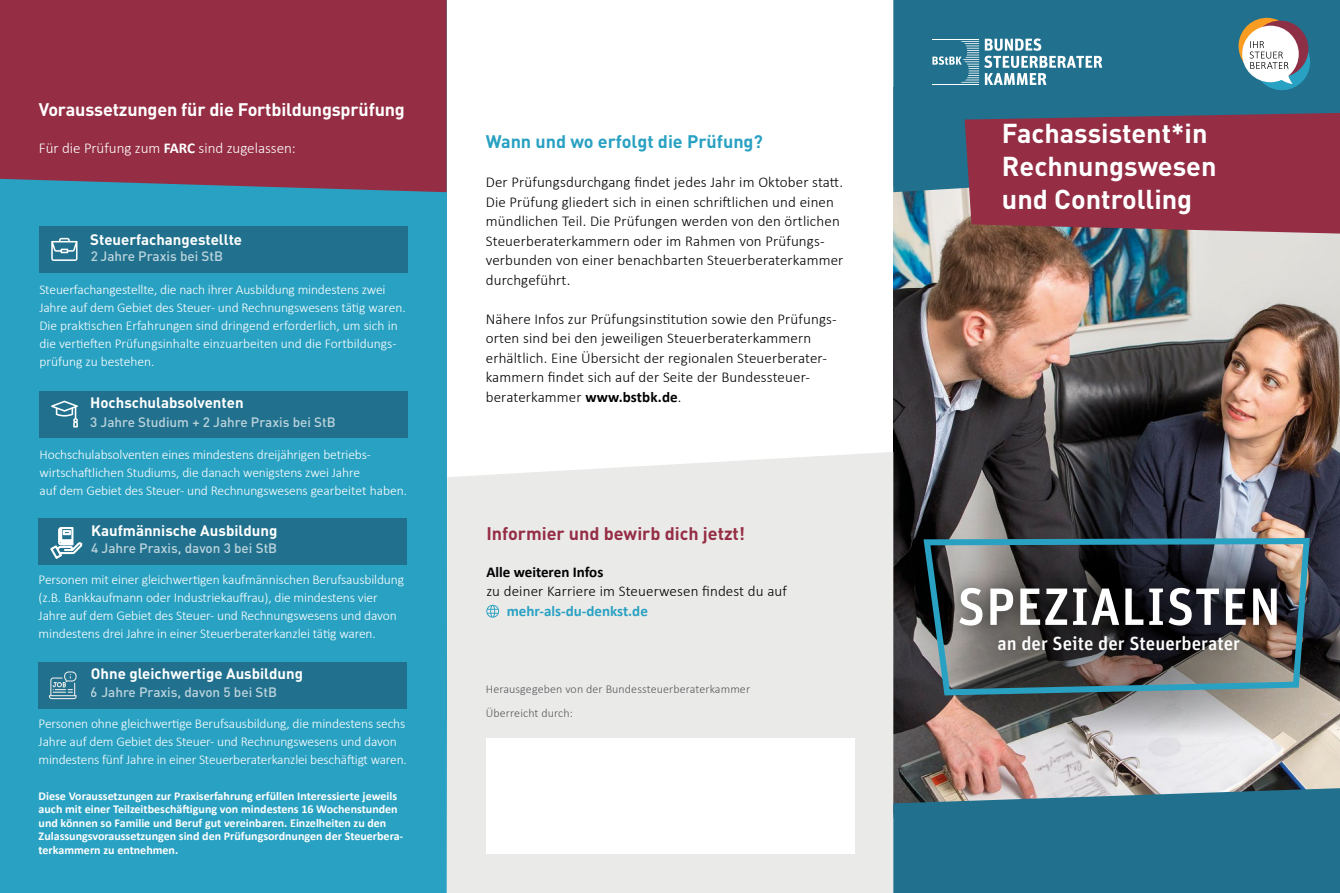
<style>
.page{position:relative;width:1340px;height:893px;background:#fff}
.page>*{position:absolute;margin:0;border:0;box-sizing:border-box;transform-origin:0 0}
.t1{font:500 52.5px "Unit OT";letter-spacing:.01em;color:#fff}
.t2{font:700 27px/33px "DIN";color:#fff}
.t3{font:500 19.05px "Unit OT";color:#fff}
.t4{font:700 18px "DIN";letter-spacing:-.01em;color:#fff}
.t5{font:700 18px "DIN";color:#952e45}
.t6{font:700 18px "DIN";color:#29a1c2}
.t7{font:300 15px/19.5px "Calibri";letter-spacing:.01em;color:#000}
.t8{font:700 15px "DIN";color:#fff}
.t9{font:300 15px "Calibri";color:#fff}
.t10{font:700 15px "Calibri";color:#29a1c2}
.t11{font:700 15px "Calibri";color:#000}
.t12{font:300 13.5px/18px "Calibri";letter-spacing:-.01em;color:#fff}
.t13{font:500 13.5px "DIN";color:#fff}
.t14{font:700 12px/13.5px "Calibri";color:#fff}
.t15{font:300 12px/24.9px "Calibri";letter-spacing:.01em;color:#58595b}
.s1{font-weight:700}
</style>
<div class="page">
<img style="left:893px;top:192px;width:446px;height:596px">
<div style="left:0;top:0;width:446px;height:893px;background:#29a1c2"></div>
<div style="left:0;top:0;width:446px;height:192px;background:#952e45"></div>
<div style="left:446px;top:452px;width:447px;height:441px;background:#eaeae9"></div>
<div style="left:893px;top:0;width:446px;height:192px;background:#21718e"></div>
<svg style="left:893px;top:788px;width:446px;height:105px;background:#2b748f"></svg>
<div style="left:39px;top:519px;width:368px;height:46px;background:#21718e"></div>
<div style="left:39px;top:391px;width:368px;height:47px;background:#21718e"></div>
<div style="left:39px;top:226px;width:368px;height:47px;background:#21718e"></div>
<div style="left:39px;top:663px;width:368px;height:46px;background:#21718e"></div>
<svg style="left:964px;top:113px;width:375px;height:121px;background:#903349"></svg>
<svg style="left:938px;top:541px;width:401px;height:195px;background:#898281"></svg>
<img style="left:920px;top:535px;width:392px;height:163px">
<svg style="left:932px;top:38px;width:170px;height:47px"></svg>
<div style="left:936px;top:562px;width:366px;height:103px;background:#000;opacity:.38"></div>
<div style="left:940px;top:567px;width:357px;height:79px;background:#000;opacity:.3"></div>
<svg style="left:486px;top:605px;width:13px;height:13px"></svg>
<svg style="left:50px;top:527px;width:32px;height:32px"></svg>
<svg style="left:51px;top:401px;width:27px;height:26px"></svg>
<svg style="left:51px;top:238px;width:26px;height:23px"></svg>
<svg style="left:49px;top:671px;width:28px;height:28px"></svg>
<svg style="left:1238px;top:18px;width:76px;height:76px"></svg>
<div style="left:486px;top:739px;width:368px;height:115px;background:#fff"></div>
<h3 class="t4" style="left:39px;top:98px;width:367px">Voraussetzungen für die Fortbildungsprüfung</h3>
<p class="t9" style="left:39px;top:138px;width:258px">Für die Prüfung zum <span class="s1">FARC</span> sind zugelassen:</p>
<p class="t8" style="left:90px;top:229px;width:153px">Steuerfachangestellte</p>
<p class="t13" style="left:90px;top:248px;width:134px">2 Jahre Praxis bei StB</p>
<p class="t12" style="left:39px;top:281px;width:368px">Steuerfachangestellte, die nach ihrer Ausbildung mindestens zwei Jahre auf dem Gebiet des Steuer- und Rechnungswesens tätig waren.<br>Die praktischen Erfahrungen sind dringend erforderlich, um sich in die vertieften Prüfungsinhalte einzuarbeiten und die Fortbildungs&shy;prüfung zu bestehen.</p>
<p class="t8" style="left:90px;top:393px;width:155px">Hochschulabsolventen</p>
<p class="t13" style="left:90px;top:414px;width:247px">3 Jahre Studium + 2 Jahre Praxis bei StB</p>
<p class="t12" style="left:40px;top:445px;width:369px">Hochschulabsolventen eines mindestens dreijährigen betriebs&shy;wirtschaftlichen Studiums, die danach wenigstens zwei Jahre<br>auf dem Gebiet des Steuer- und Rechnungswesens gearbeitet haben.</p>
<p class="t8" style="left:91px;top:521px;width:188px">Kaufmännische Ausbildung</p>
<p class="t13" style="left:91px;top:539px;width:188px">4 Jahre Praxis, davon 3 bei StB</p>
<p class="t12" style="left:39px;top:571px;width:367px">Personen mit einer gleichwertigen kaufmännischen Berufsausbildung (z.B. Bankkaufmann oder Industriekauffrau), die mindestens vier Jahre auf dem Gebiet des Steuer- und Rechnungswesens und davon mindestens drei Jahre in einer Steuerberaterkanzlei tätig waren.</p>
<h3 class="t6" style="left:486px;top:129px;width:279px">Wann und wo erfolgt die Prüfung?</h3>
<p class="t7" style="left:486px;top:172px;width:359px">Der Prüfungsdurchgang findet jedes Jahr im Oktober statt.<br>Die Prüfung gliedert sich in einen schriftlichen und einen mündlichen Teil. Die Prüfungen werden von den örtlichen Steuerberaterkammern oder im Rahmen von Prüfungs&shy;verbunden von einer benachbarten Steuerberaterkammer durchgeführt.</p>
<p class="t7" style="left:486px;top:309px;width:352px">Nähere Infos zur Prüfungsinstitution sowie den Prüfungs&shy;orten sind bei den jeweiligen Steuerberaterkammern erhältlich. Eine Übersicht der regionalen Steuerberater&shy;kammern findet sich auf der Seite der Bundessteuer&shy;beraterkammer <span class="s1">www.bstbk.de</span>.</p>
<h3 class="t5" style="left:486px;top:522px;width:260px">Informier und bewirb dich jetzt!</h3>
<p class="t11" style="left:486px;top:562px;width:118px">Alle weiteren Infos</p>
<p class="t7" style="left:486px;top:581px;width:302px">zu deiner Karriere im Steuerwesen findest du auf</p>
<p class="t10" style="left:506px;top:601px;width:143px">mehr-als-du-denkst.de</p>
<p class="t8" style="left:91px;top:664px;width:214px">Ohne gleichwertige Ausbildung</p>
<p class="t13" style="left:91px;top:684px;width:188px">6 Jahre Praxis, davon 5 bei StB</p>
<p class="t15" style="left:486px;top:676px;width:266px">Herausgegeben von der Bundessteuerberaterkammer<br>Überreicht durch:</p>
<p class="t12" style="left:39px;top:715px;width:370px">Personen ohne gleichwertige Berufsausbildung, die mindestens sechs<br>Jahre auf dem Gebiet des Steuer- und Rechnungswesens und davon mindestens fünf Jahre in einer Steuerberaterkanzlei beschäftigt waren.</p>
<p class="t14" style="left:39px;top:788px;width:366px">Diese Voraussetzungen zur Praxiserfahrung erfüllen Interessierte jeweils auch mit einer Teilzeitbeschäftigung von mindestens 16 Wochenstunden und können so Familie und Beruf gut vereinbaren. Einzelheiten zu den Zulassungsvoraussetzungen sind den Prüfungsordnungen der Steuerbera&shy;terkammern zu entnehmen.</p>
<h2 class="t2" style="left:1001px;top:116px;width:216px">Fachassistent*in<br>Rechnungswesen und Controlling</h2>
<h1 class="t1" style="left:957px;top:573px;width:325px">SPEZIALISTEN</h1>
<h3 class="t3" style="left:997px;top:631px;width:244px">an der Seite der Steuerberater</h3>
</div>
